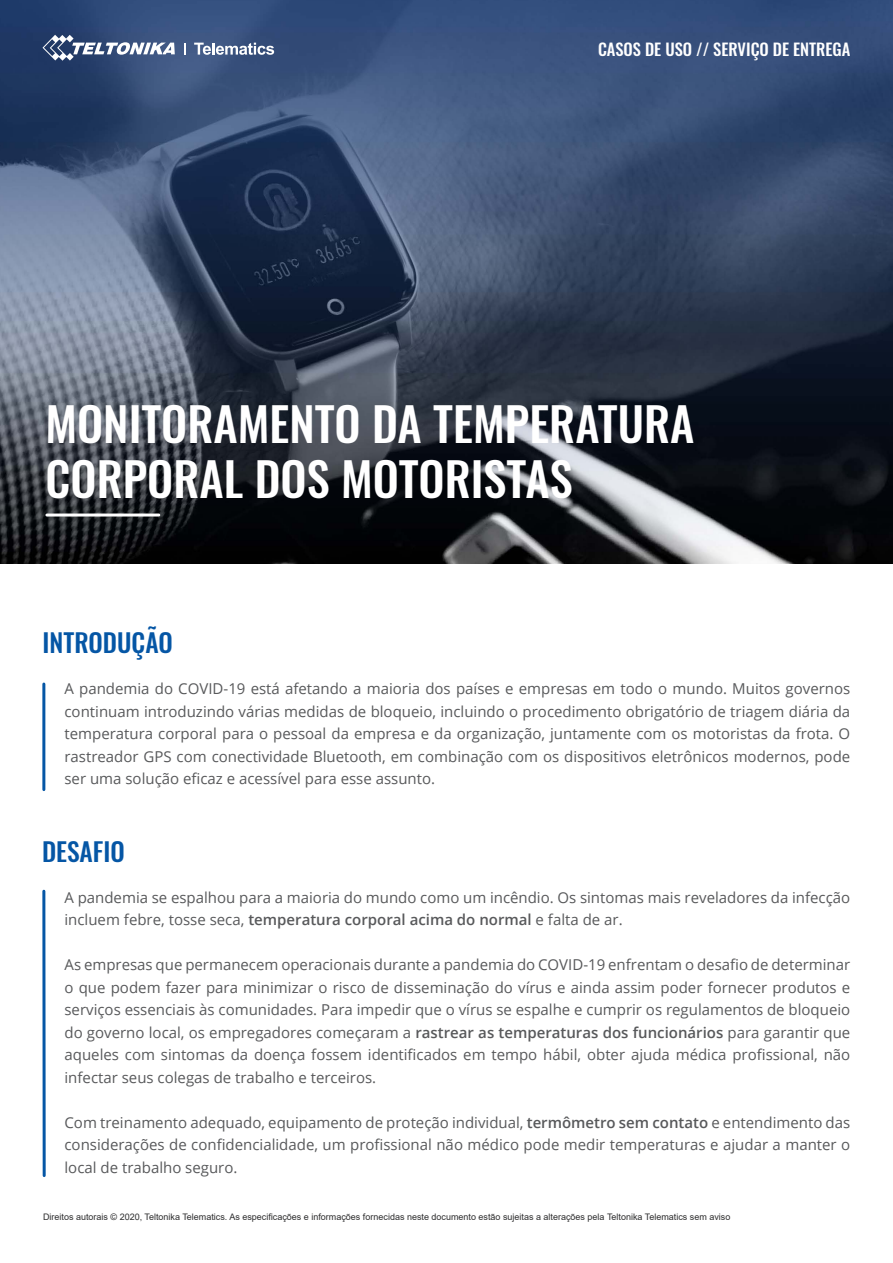
<style>
.page{position:relative;width:893px;height:1263px;background:#fff}
.page>*{position:absolute;margin:0;border:0;box-sizing:border-box;transform-origin:0 0}
.t1{font:500 46.5px/55.5px "Oswald";color:#fff}
.t2{font:500 25.5px "Oswald";color:#0556a5}
.t3{font:500 16.5px "Oswald";color:#fff}
.t4{font:15px/22.5px "Open Sans";color:#58595b;text-align:justify}
.t5{font:9px "Arial";color:#2e2e2f}
.s1{font-weight:600}
</style>
<div class="page">
<img style="left:0;top:0;width:893px;height:563px">
<hr style="left:42px;top:684px;width:3px;height:106px;background:#0556a5">
<svg style="left:42px;top:891px;width:4px;height:284px"></svg>
<hr style="left:47px;top:513px;width:112px;height:3px;background:#fff">
<svg style="left:184px;top:43px;width:2px;height:12px"></svg>
<svg style="left:43px;top:35px;width:132px;height:26px"></svg>
<svg style="left:194px;top:43px;width:80px;height:12px"></svg>
<p class="t3" style="left:598px;top:41px;width:254px">CASOS DE USO // SERVIÇO DE ENTREGA</p>
<h1 class="t1" style="left:45px;top:399px;width:651px">MONITORAMENTO DA TEMPERATURA<br>CORPORAL DOS MOTORISTAS</h1>
<h2 class="t2" style="left:43px;top:630px;width:132px">INTRODUÇÃO</h2>
<p class="t4" style="left:64px;top:677px;width:787px">A pandemia do COVID-19 está afetando a maioria dos países e empresas em todo o mundo. Muitos governos continuam introduzindo várias medidas de bloqueio, incluindo o procedimento obrigatório de triagem diária da temperatura corporal para o pessoal da empresa e da organização, juntamente com os motoristas da frota. O rastreador GPS com conectividade Bluetooth, em combinação com os dispositivos eletrônicos modernos, pode ser uma solução eficaz e acessível para esse assunto.</p>
<h2 class="t2" style="left:42px;top:838px;width:84px">DESAFIO</h2>
<p class="t4" style="left:64px;top:885px;width:787px">A pandemia se espalhou para a maioria do mundo como um incêndio. Os sintomas mais reveladores da infecção incluem febre, tosse seca, <span class="s1">temperatura corporal acima do normal</span> e falta de ar.</p>
<p class="t4" style="left:64px;top:953px;width:787px">As empresas que permanecem operacionais durante a pandemia do COVID-19 enfrentam o desafio de determinar o que podem fazer para minimizar o risco de disseminação do vírus e ainda assim poder fornecer produtos e serviços essenciais às comunidades. Para impedir que o vírus se espalhe e cumprir os regulamentos de bloqueio do governo local, os empregadores começaram a <span class="s1">rastrear as temperaturas dos funcionários</span> para garantir que aqueles com sintomas da doença fossem identificados em tempo hábil, obter ajuda médica profissional, não infectar seus colegas de trabalho e terceiros.</p>
<p class="t4" style="left:64px;top:1110px;width:787px">Com treinamento adequado, equipamento de proteção individual, <span class="s1">termômetro sem contato</span> e entendimento das considerações de confidencialidade, um profissional não médico pode medir temperaturas e ajudar a manter o local de trabalho seguro.</p>
<p class="t5" style="left:43px;top:1210px;width:689px">Direitos autorais © 2020, Teltonika Telematics. As especificações e informações fornecidas neste documento estão sujeitas a alterações pela Teltonika Telematics sem aviso</p>
</div>
